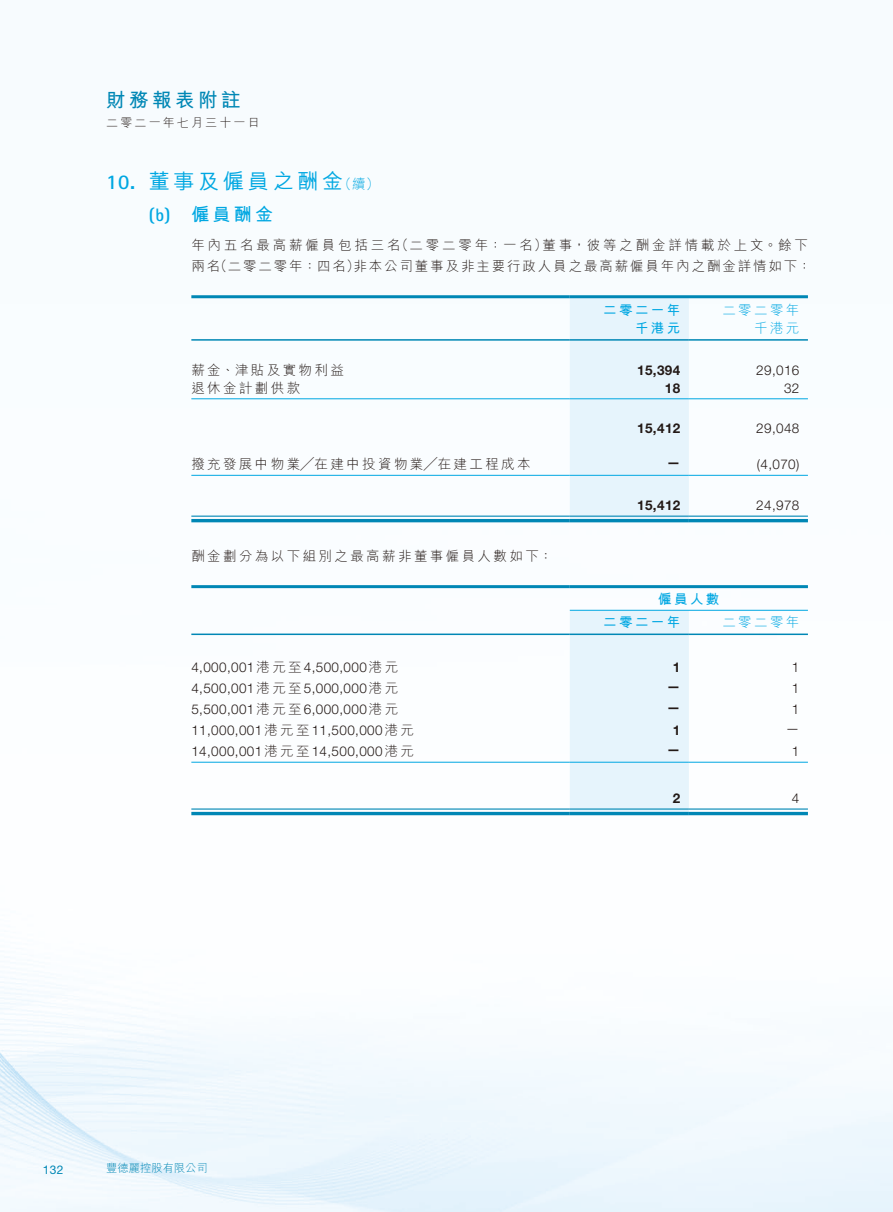
<style>
.page{position:relative;width:893px;height:1212px;background:#fff}
.page>*{position:absolute;margin:0;border:0;box-sizing:border-box;transform-origin:0 0}
.t1{font:500 21px "M Hei HK";letter-spacing:.18em;color:#00a7e2}
.t2{font:700 19.5px "M Hei HK";letter-spacing:.18em;color:#0087b5}
.t3{font:700 18px "M Hei HK";color:#00a7e2}
.t4{font:300 13.5px "Helvetica Neue LT Std";letter-spacing:.03em;color:#231916}
.t5{font:300 13.5px/21px "M Hei HK";letter-spacing:.14em;color:#231916}
.t6{font:300 13.5px "M Hei HK";letter-spacing:.18em;color:#231916}
.t7{font:700 13.5px "Helvetica Neue LT Std";letter-spacing:.03em;color:#231916}
.t8{font:700 13.5px/22.5px "M Hei HK";letter-spacing:.18em;color:#00a7e2}
.t9{font:300 13.5px "M Hei HK";letter-spacing:.18em;color:#00a7e2}
.t10{font:300 12px "M Hei HK";letter-spacing:.18em;color:#231916}
.t11{font:12px "Helvetica Neue LT Std";color:#0087b5}
.t12{font:300 11.25px "M Hei HK";letter-spacing:.005em;color:#0087b5}
.s1{font-family:"Rotis Sans Serif Std";font-weight:700}
.s2{font-weight:300;font-size:13.5px}
.s3{font-family:"Rotis Sans Serif Std"}
.s4{font-family:"M Hei HK"}
</style>
<div class="page">
<img style="left:0;top:298px;width:893px;height:914px">
<div style="left:570px;top:298px;width:119px;height:221px;background:#e6f4fc"></div>
<hr style="left:191px;top:295px;width:379px;height:3px;background:#0087b5">
<hr style="left:570px;top:295px;width:238px;height:3px;background:#0087b5">
<hr style="left:191px;top:339px;width:379px;height:2px;background:#0087b5">
<hr style="left:570px;top:339px;width:119px;height:2px;background:#0087b5">
<hr style="left:689px;top:339px;width:119px;height:2px;background:#0087b5">
<hr style="left:191px;top:398px;width:379px;height:1px;background:#00a7e2">
<hr style="left:570px;top:398px;width:119px;height:1px;background:#00a7e2">
<hr style="left:689px;top:398px;width:119px;height:1px;background:#00a7e2">
<hr style="left:191px;top:475px;width:379px;height:1px;background:#00a7e2">
<hr style="left:570px;top:475px;width:119px;height:1px;background:#00a7e2">
<hr style="left:689px;top:475px;width:119px;height:1px;background:#00a7e2">
<hr style="left:191px;top:516px;width:379px;height:1px;background:#0087b5">
<hr style="left:191px;top:519px;width:379px;height:3px;background:#0087b5">
<hr style="left:570px;top:516px;width:119px;height:1px;background:#0087b5">
<hr style="left:570px;top:519px;width:119px;height:3px;background:#0087b5">
<hr style="left:689px;top:516px;width:119px;height:1px;background:#0087b5">
<hr style="left:689px;top:519px;width:119px;height:3px;background:#0087b5">
<div style="left:570px;top:611px;width:119px;height:201px;background:#e6f4fc"></div>
<hr style="left:191px;top:585px;width:379px;height:3px;background:#0087b5">
<hr style="left:570px;top:585px;width:238px;height:3px;background:#0087b5">
<hr style="left:570px;top:610px;width:238px;height:1px;background:#00a7e2">
<hr style="left:191px;top:633px;width:379px;height:2px;background:#0087b5">
<hr style="left:570px;top:633px;width:119px;height:2px;background:#0087b5">
<hr style="left:689px;top:633px;width:119px;height:2px;background:#0087b5">
<hr style="left:191px;top:762px;width:379px;height:1px;background:#00a7e2">
<hr style="left:570px;top:762px;width:119px;height:1px;background:#00a7e2">
<hr style="left:689px;top:762px;width:119px;height:1px;background:#00a7e2">
<hr style="left:191px;top:808px;width:379px;height:1px;background:#0087b5">
<hr style="left:191px;top:812px;width:379px;height:3px;background:#0087b5">
<hr style="left:570px;top:808px;width:119px;height:1px;background:#0087b5">
<hr style="left:570px;top:812px;width:119px;height:3px;background:#0087b5">
<hr style="left:689px;top:808px;width:119px;height:1px;background:#0087b5">
<hr style="left:689px;top:812px;width:119px;height:3px;background:#0087b5">
<h2 class="t2" style="left:106px;top:85px;width:136px">財務報表附註</h2>
<p class="t10" style="left:106px;top:117px;width:155px">二零二一年七月三十一日</p>
<h1 class="t1" style="left:106px;top:166px;width:275px"><span class="s1">10.</span> 董事及僱員之酬金<span class="s2">（續）</span></h1>
<h3 class="t3" style="left:149px;top:202px;width:126px"><span class="s3">(b)</span> 僱員酬金</h3>
<p class="t5" style="left:191px;top:234px;width:621px">年內五名最高薪僱員包括三名（二零二零年：一名）董事，彼等之酬金詳情載於上文。餘下兩名（二零二零年：四名）非本公司董事及非主要行政人員之最高薪僱員年內之酬金詳情如下：</p>
<p class="t8" style="left:603px;top:297px;width:79px">二零二一年</p>
<p class="t9" style="left:722px;top:303px;width:79px">二零二零年</p>
<p class="t8" style="left:635px;top:315px;width:47px">千港元</p>
<p class="t9" style="left:754px;top:321px;width:47px">千港元</p>
<p class="t6" style="left:191px;top:363px;width:154px">薪金、津貼及實物利益</p>
<p class="t7" style="left:637px;top:362px;width:45px">15,394</p>
<p class="t4" style="left:756px;top:362px;width:45px">29,016</p>
<p class="t6" style="left:191px;top:381px;width:110px">退休金計劃供款</p>
<p class="t7" style="left:665px;top:380px;width:17px">18</p>
<p class="t4" style="left:784px;top:380px;width:17px">32</p>
<p class="t7" style="left:637px;top:420px;width:45px">15,412</p>
<p class="t4" style="left:756px;top:420px;width:45px">29,048</p>
<p class="t6" style="left:191px;top:458px;width:341px">撥充發展中物業╱在建中投資物業╱在建工程成本</p>
<p class="t7" style="left:667px;top:454px;width:15px">—</p>
<p class="t4" style="left:757px;top:456px;width:44px">(4,070)</p>
<p class="t7" style="left:637px;top:497px;width:45px">15,412</p>
<p class="t4" style="left:756px;top:497px;width:45px">24,978</p>
<p class="t6" style="left:191px;top:549px;width:363px">酬金劃分為以下組別之最高薪非董事僱員人數如下：</p>
<p class="t8" style="left:603px;top:587px;width:118px;text-indent:55px">僱員人數二零二一年</p>
<p class="t9" style="left:722px;top:615px;width:79px">二零二零年</p>
<p class="t4" style="left:191px;top:659px;width:208px">4,000,001<span class="s4">港元至</span>4,500,000<span class="s4">港元</span></p>
<p class="t7" style="left:673px;top:659px;width:9px">1</p>
<p class="t4" style="left:792px;top:659px;width:9px">1</p>
<p class="t4" style="left:191px;top:680px;width:208px">4,500,001<span class="s4">港元至</span>5,000,000<span class="s4">港元</span></p>
<p class="t7" style="left:667px;top:678px;width:15px">—</p>
<p class="t4" style="left:792px;top:680px;width:9px">1</p>
<p class="t4" style="left:191px;top:701px;width:208px">5,500,001<span class="s4">港元至</span>6,000,000<span class="s4">港元</span></p>
<p class="t7" style="left:667px;top:699px;width:15px">—</p>
<p class="t4" style="left:792px;top:701px;width:9px">1</p>
<p class="t4" style="left:191px;top:722px;width:224px">11,000,001<span class="s4">港元至</span>11,500,000<span class="s4">港元</span></p>
<p class="t7" style="left:673px;top:722px;width:9px">1</p>
<p class="t4" style="left:786px;top:720px;width:15px">—</p>
<p class="t4" style="left:191px;top:743px;width:224px">14,000,001<span class="s4">港元至</span>14,500,000<span class="s4">港元</span></p>
<p class="t7" style="left:667px;top:741px;width:15px">—</p>
<p class="t4" style="left:792px;top:743px;width:9px">1</p>
<p class="t7" style="left:673px;top:790px;width:9px">2</p>
<p class="t4" style="left:792px;top:790px;width:9px">4</p>
<p class="t11" style="left:43px;top:1162px;width:22px">132</p>
<p class="t12" style="left:106px;top:1162px;width:103px">豐德麗控股有限公司</p>
</div>
